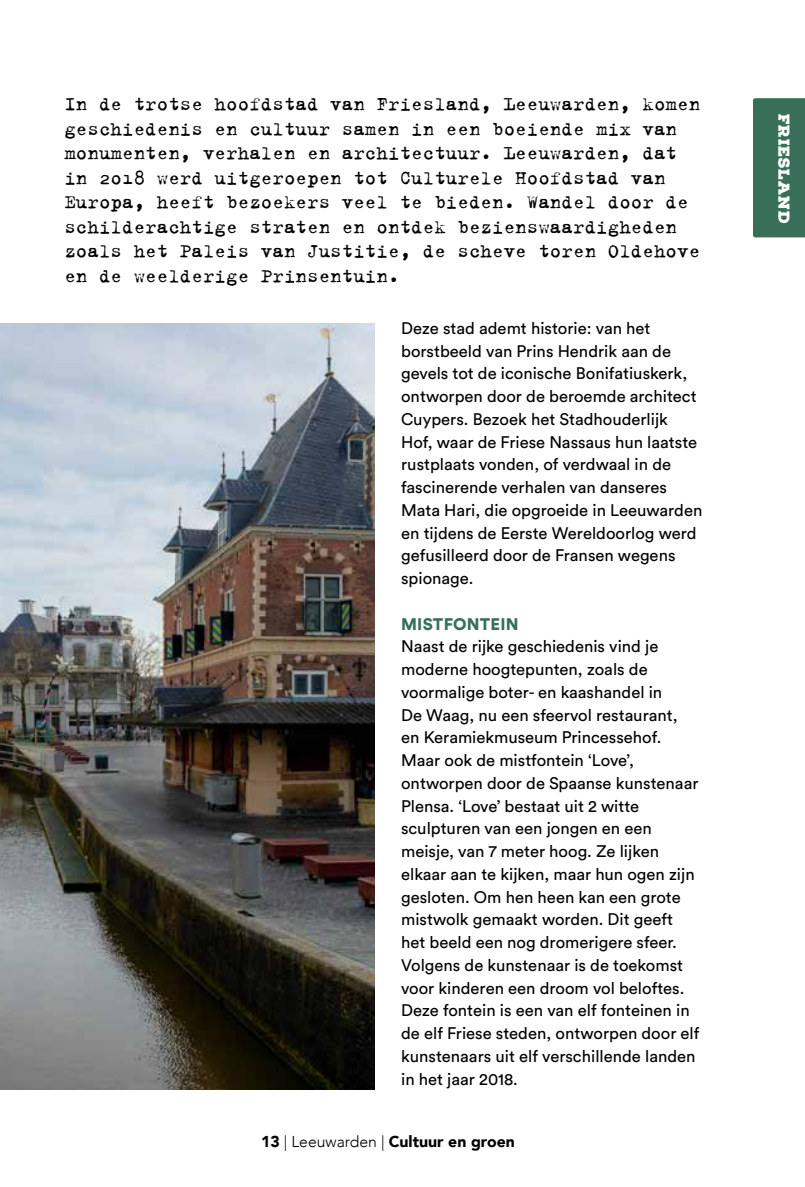
<style>
.page{position:relative;width:805px;height:1187px;background:#fff}
.page>*{position:absolute;margin:0;border:0;box-sizing:border-box;transform-origin:0 0}
.t1{font:800 21px/24.5px "Trixie OT";color:#000}
.t2{font:16.62px/22.8px "Circular Std";color:#000}
.t3{font:900 16.62px "Circular Std";letter-spacing:.01em;color:#396f59}
.t4{font:900 15.75px "Avenir";color:#000}
.t5{font:900 15.4px "Nexa Rust Slab";letter-spacing:.03em;color:#fff}
.s1{font-weight:300}
</style>
<div class="page">
<img style="left:0;top:324px;width:374px;height:765px">
<div style="left:753px;top:98px;width:51px;height:139px;background:#396f59"></div>
<p class="t1" style="left:64px;top:91px;width:637px">In de trotse hoofdstad van Friesland, Leeuwarden, komen geschiedenis en cultuur samen in een boeiende mix van monumenten, verhalen en architectuur. Leeuwarden, dat in 2018 werd uitgeroepen tot Culturele Hoofdstad van Europa, heeft bezoekers veel te bieden. Wandel door de schilderachtige straten en ontdek bezienswaardigheden zoals het Paleis van Justitie, de scheve toren Oldehove en de weelderige Prinsentuin.</p>
<p class="t2" style="left:401px;top:316px;width:302px">Deze stad ademt historie: van het borstbeeld van Prins Hendrik aan de gevels tot de iconische Bonifatiuskerk, ontworpen door de beroemde architect Cuypers. Bezoek het Stadhouderlijk Hof, waar de Friese Nassaus hun laatste rustplaats vonden, of verdwaal in de fascinerende verhalen van danseres Mata Hari, die opgroeide in Leeuwarden en tijdens de Eerste Wereldoorlog werd gefusilleerd door de Fransen wegens spionage.</p>
<p class="t3" style="left:401px;top:612px;width:119px">MISTFONTEIN</p>
<p class="t2" style="left:401px;top:635px;width:300px">Naast de rijke geschiedenis vind je moderne hoogtepunten, zoals de voormalige boter- en kaashandel in<br>De Waag, nu een sfeervol restaurant, en Keramiekmuseum Princessehof.<br>Maar ook de mistfontein ‘Love’, ontworpen door de Spaanse kunstenaar Plensa. ‘Love’ bestaat uit 2 witte sculpturen van een jongen en een meisje, van 7 meter hoog. Ze lijken elkaar aan te kijken, maar hun ogen zijn gesloten. Om hen heen kan een grote mistwolk gemaakt worden. Dit geeft het beeld een nog dromerigere sfeer.<br>Volgens de kunstenaar is de toekomst voor kinderen een droom vol beloftes.<br>Deze fontein is een van elf fonteinen in de elf Friese steden, ontworpen door elf kunstenaars uit elf verschillende landen in het jaar 2018.</p>
<p class="t4" style="left:261px;top:1128px;width:255px">13 <span class="s1">| Leeuwarden |</span> Cultuur en groen</p>
<p class="t5" style="left:794px;top:114px;width:111px;rotate:90deg">FRIESLAND</p>
</div>
